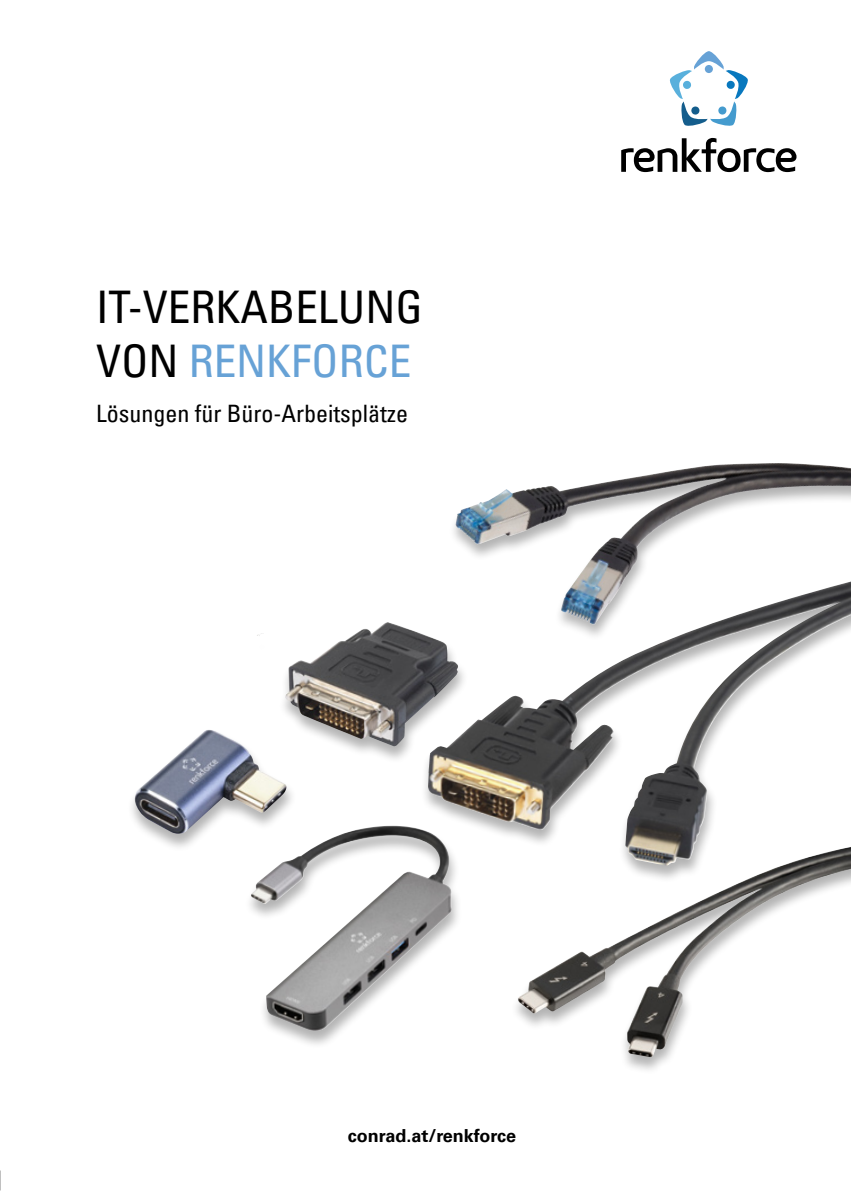
<style>
.page{position:relative;width:851px;height:1191px;background:#fff}
.page>*{position:absolute;margin:0;border:0;box-sizing:border-box;transform-origin:0 0}
.t1{font:condensed 45px/54px "Univers LT Pro";color:#000}
.t2{font:condensed 24px "Univers LT Pro";color:#000}
.t3{font:700 18px "Univers LT Pro 65";color:#000}
.s1{color:#67a2d6}
</style>
<div class="page">
<svg style="left:621px;top:138px;width:175px;height:34px"></svg>
<svg style="left:669px;top:51px;width:79px;height:75px"></svg>
<div style="left:127px;top:729px;width:170px;height:122px;background:#000;opacity:.3"></div>
<img style="left:135px;top:729px;width:152px;height:104px">
<div style="left:277px;top:622px;width:191px;height:141px;background:#000;opacity:.3"></div>
<img style="left:285px;top:622px;width:135px;height:124px">
<div style="left:420px;top:575px;width:430px;height:308px;background:#000;opacity:.3"></div>
<img style="left:428px;top:581px;width:422px;height:284px">
<div style="left:244px;top:824px;width:218px;height:224px;background:#000;opacity:.3"></div>
<img style="left:251px;top:825px;width:205px;height:206px">
<div style="left:510px;top:842px;width:340px;height:232px;background:#000;opacity:.3"></div>
<img style="left:517px;top:846px;width:333px;height:211px">
<div style="left:448px;top:462px;width:402px;height:179px;background:#000;opacity:.3"></div>
<img style="left:455px;top:463px;width:324px;height:153px">
<h1 class="t1" style="left:96px;top:279px;width:328px">IT-VERKABELUNG<br>VON <span class="s1">RENKFORCE</span></h1>
<p class="t2" style="left:96px;top:398px;width:313px">Lösungen für Büro-Arbeitsplätze</p>
<p class="t3" style="left:347px;top:1122px;width:170px">conrad.at/renkforce</p>
</div>
